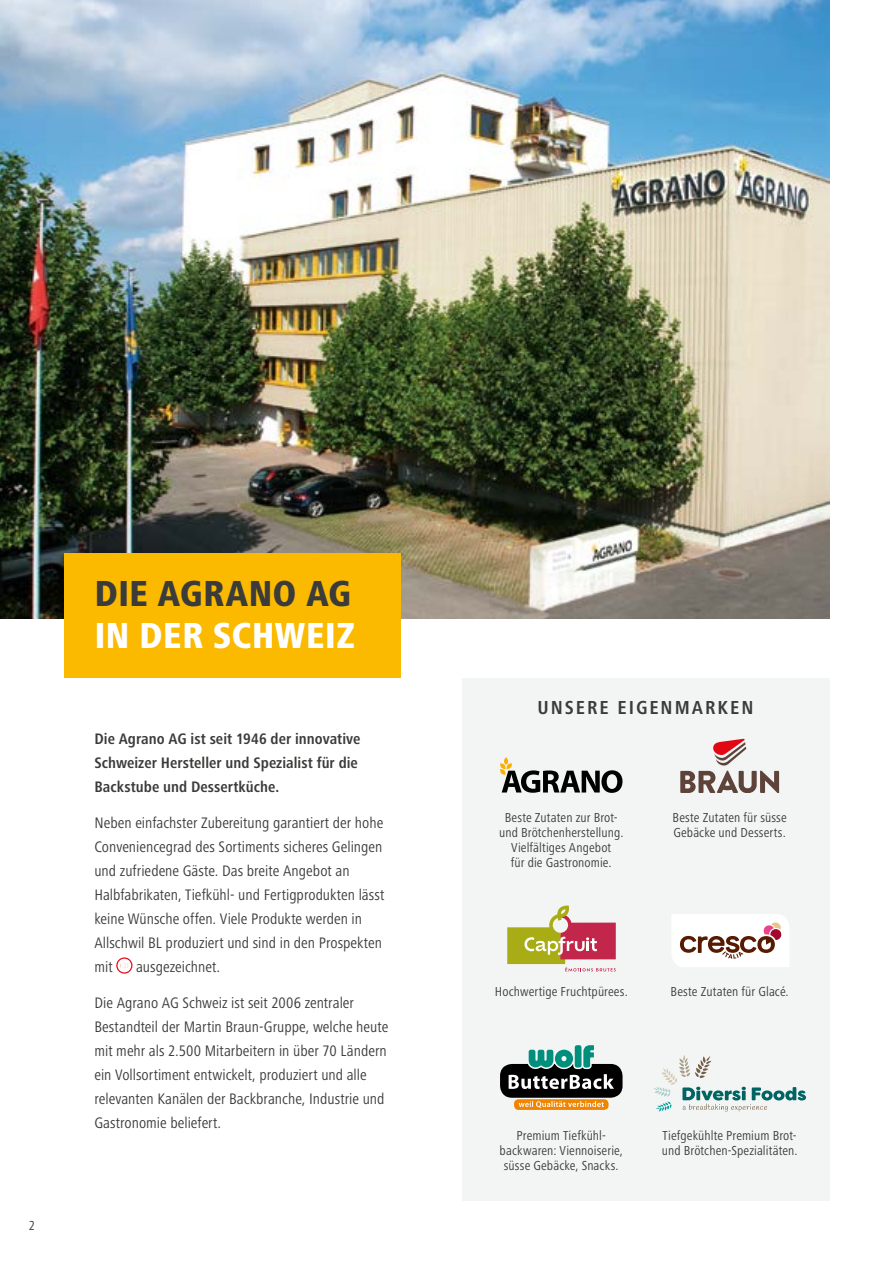
<style>
.page{position:relative;width:893px;height:1263px;background:#fff}
.page>*{position:absolute;margin:0;border:0;box-sizing:border-box;transform-origin:0 0}
.t1{font:800 condensed 37.5px "Frutiger Next Pro";color:#fff}
.t2{font:800 condensed 37.5px "Frutiger Next Pro";color:#3b3b3a}
.t3{font:700 condensed 19.5px "Frutiger Next Pro";letter-spacing:.1em;color:#3b3b3a}
.t4{font:condensed 15.75px/24px "Frutiger Next Pro";color:#3b3b3a}
.t5{font:700 condensed 15.75px/24px "Frutiger Next Pro";color:#3b3b3a}
.t6{font:condensed 13.5px/15px "Frutiger Next Pro";letter-spacing:.01em;color:#3b3b3a;text-align:center}
</style>
<div class="page">
<img style="left:0;top:0;width:829px;height:618px">
<div style="left:462px;top:678px;width:367px;height:522px;background:#f3f4f4"></div>
<svg style="left:500px;top:757px;width:122px;height:36px"></svg>
<svg style="left:680px;top:739px;width:99px;height:54px"></svg>
<div style="left:514px;top:1099px;width:94px;height:11px;background:#f18500;border-radius:4px"></div>
<svg style="left:500px;top:1045px;width:123px;height:63px"></svg>
<svg style="left:653px;top:1055px;width:153px;height:56px"></svg>
<div style="left:64px;top:553px;width:337px;height:125px;background:#fbba00"></div>
<svg style="left:116px;top:957px;width:16px;height:17px"></svg>
<svg style="left:672px;top:915px;width:117px;height:52px"></svg>
<svg style="left:507px;top:905px;width:109px;height:66px"></svg>
<p class="t6" style="left:29px;top:1218px;width:8px">2</p>
<h1 class="t2" style="left:94px;top:572px;width:258px">DIE AGRANO AG</h1>
<h1 class="t1" style="left:94px;top:614px;width:262px">IN DER SCHWEIZ</h1>
<p class="t5" style="left:94px;top:727px;width:268px">Die Agrano AG ist seit 1946 der innovative<br>Schweizer Hersteller und Spezialist für die<br>Backstube und Dessertküche.</p>
<p class="t4" style="left:94px;top:811px;width:292px">Neben einfachster Zubereitung garantiert der hohe Conveniencegrad des Sortiments sicheres Gelingen und zufriedene Gäste. Das breite Angebot an Halbfabrikaten, Tiefkühl- und Fertigprodukten lässt keine Wünsche offen. Viele Produkte werden in Allschwil BL produziert und sind in den Prospekten mit</p>
<p class="t4" style="left:136px;top:955px;width:86px">ausgezeichnet.</p>
<p class="t4" style="left:94px;top:991px;width:295px">Die Agrano AG Schweiz ist seit 2006 zentraler Bestandteil der Martin Braun-Gruppe, welche heute mit mehr als 2.500 Mitarbeitern in über 70 Ländern ein Vollsortiment entwickelt, produziert und alle relevanten Kanälen der Backbranche, Industrie und Gastronomie beliefert.</p>
<p class="t3" style="left:537px;top:696px;width:217px">UNSERE EIGENMARKEN</p>
<p class="t6" style="left:499px;top:810px;width:126px">Beste Zutaten zur Brot&shy;und Brötchenherstellung.<br>Vielfältiges Angebot<br>für die Gastronomie.</p>
<p class="t6" style="left:673px;top:810px;width:116px;text-align:left">Beste Zutaten für süsse<br>Gebäcke und Desserts.</p>
<p class="t6" style="left:495px;top:984px;width:134px">Hochwertige Fruchtpürees.</p>
<p class="t6" style="left:671px;top:984px;width:120px">Beste Zutaten für Glacé.</p>
<p class="t6" style="left:500px;top:1128px;width:125px">Premium Tiefkühl&shy;backwaren: Viennoiserie, süsse Gebäcke, Snacks.</p>
<p class="t6" style="left:662px;top:1128px;width:137px;text-align:left">Tiefgekühlte Premium Brot&shy;und Brötchen-Spezialitäten.</p>
</div>
